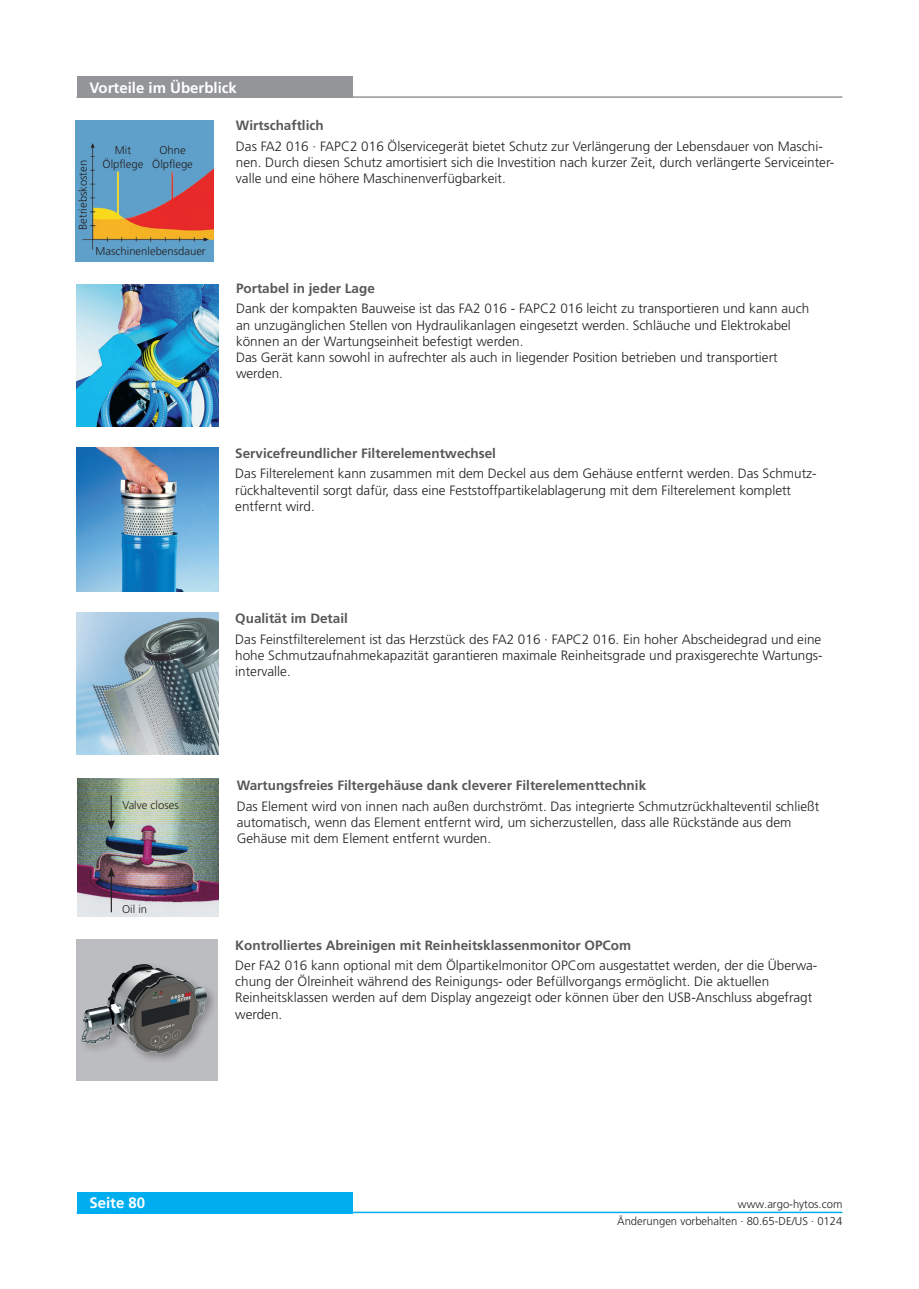
<style>
.page{position:relative;width:919px;height:1289px;background:#fff}
.page>*{position:absolute;margin:0;border:0;box-sizing:border-box;transform-origin:0 0}
._04_Headline_white{font:700 15px "Frutiger LT Pro";color:#fff}
._06_Copytext{font:300 13.5px/16.2px "Frutiger LT Pro";color:#231f20}
._05_Subline_Copytext{font:700 13.5px "Frutiger LT Pro";color:#57585a}
.t1{font:300 11.25px "Frutiger LT Pro";color:#231f20}
</style>
<div class="page">
<div style="left:77px;top:1191px;width:275px;height:22px;background:#00aeef"></div>
<hr style="left:77px;top:1211px;width:765px;height:2px;background:#00aeef">
<div style="left:77px;top:77px;width:275px;height:21px;background:#939598"></div>
<hr style="left:77px;top:96px;width:765px;height:2px;background:#939598">
<img style="left:77px;top:284px;width:141px;height:142px">
<img style="left:77px;top:612px;width:141px;height:142px">
<div style="left:76px;top:939px;width:142px;height:142px;background:#bcbdc0"></div>
<img style="left:81px;top:964px;width:133px;height:96px">
<img style="left:77px;top:447px;width:141px;height:144px">
<img style="left:77px;top:778px;width:141px;height:138px">
<svg style="left:107px;top:795px;width:8px;height:35px"></svg>
<hr style="left:111px;top:875px;width:1px;height:37px;background:#231f20">
<svg style="left:108px;top:867px;width:7px;height:10px"></svg>
<img style="left:75px;top:120px;width:139px;height:141px">
<p class="_04_Headline_white" style="left:89px;top:79px;width:149px">Vorteile im Überblick</p>
<p class="_05_Subline_Copytext" style="left:236px;top:118px;width:89px">Wirtschaftlich</p>
<p class="_06_Copytext" style="left:236px;top:138px;width:600px">Das FA2 016 · FAPC2 016 Ölservicegerät bietet Schutz zur Verlängerung der Lebensdauer von Maschi&shy;nen. Durch diesen Schutz amortisiert sich die Investition nach kurzer Zeit, durch verlängerte Serviceinter&shy;valle und eine höhere Maschinenverfügbarkeit.</p>
<p class="t1" style="left:159px;top:144px;width:28px">Ohne</p>
<p class="t1" style="left:152px;top:157px;width:42px">Ölpflege</p>
<p class="t1" style="left:115px;top:144px;width:18px">Mit</p>
<p class="t1" style="left:103px;top:157px;width:42px">Ölpflege</p>
<p class="t1" style="left:76px;top:230px;width:72px;rotate:-90deg">Betriebskosten</p>
<p class="t1" style="left:96px;top:245px;width:112px">Maschinenlebensdauer</p>
<p class="_05_Subline_Copytext" style="left:236px;top:280px;width:140px">Portabel in jeder Lage</p>
<p class="_06_Copytext" style="left:236px;top:301px;width:574px">Dank der kompakten Bauweise ist das FA2 016 - FAPC2 016 leicht zu transportieren und kann auch an unzugänglichen Stellen von Hydraulikanlagen eingesetzt werden. Schläuche und Elektrokabel können an der Wartungseinheit befestigt werden.<br>Das Gerät kann sowohl in aufrechter als auch in liegender Position betrieben und transportiert werden.</p>
<p class="_05_Subline_Copytext" style="left:235px;top:445px;width:262px">Servicefreundlicher Filterelementwechsel</p>
<p class="_06_Copytext" style="left:235px;top:465px;width:583px">Das Filterelement kann zusammen mit dem Deckel aus dem Gehäuse entfernt werden. Das Schmutz&shy;rückhalteventil sorgt dafür, dass eine Feststoffpartikelablagerung mit dem Filterelement komplett entfernt wird.</p>
<p class="_05_Subline_Copytext" style="left:235px;top:610px;width:114px">Qualität im Detail</p>
<p class="_06_Copytext" style="left:235px;top:631px;width:589px;text-align:justify">Das Feinstfilterelement ist das Herzstück des FA2 016 · FAPC2 016. Ein hoher Abscheidegrad und eine hohe Schmutzaufnahmekapazität garantieren maximale Reinheitsgrade und praxisgerechte Wartungs&shy;intervalle.</p>
<p class="t1" style="left:122px;top:798px;width:58px">Valve closes</p>
<p class="t1" style="left:122px;top:902px;width:26px">Oil in</p>
<p class="_05_Subline_Copytext" style="left:237px;top:777px;width:411px">Wartungsfreies Filtergehäuse dank cleverer Filterelementtechnik</p>
<p class="_06_Copytext" style="left:237px;top:798px;width:584px">Das Element wird von innen nach außen durchströmt. Das integrierte Schmutzrückhalteventil schließt automatisch, wenn das Element entfernt wird, um sicherzustellen, dass alle Rückstände aus dem<br>Gehäuse mit dem Element entfernt wurden.</p>
<p class="_05_Subline_Copytext" style="left:235px;top:936px;width:397px">Kontrolliertes Abreinigen mit Reinheitsklassenmonitor OPCom</p>
<p class="_06_Copytext" style="left:235px;top:957px;width:583px">Der FA2 016 kann optional mit dem Ölpartikelmonitor OPCom ausgestattet werden, der die Überwa&shy;chung der Ölreinheit während des Reinigungs- oder Befüllvorgangs ermöglicht. Die aktuellen Reinheitsklassen werden auf dem Display angezeigt oder können über den USB-Anschluss abgefragt werden.</p>
<p class="_04_Headline_white" style="left:89px;top:1194px;width:57px">Seite 80</p>
<p class="t1" style="left:738px;top:1197px;width:106px">www.argo-hytos.com</p>
<p class="t1" style="left:617px;top:1214px;width:227px">Änderungen vorbehalten · 80.65-DE/US · 0124</p>
</div>
